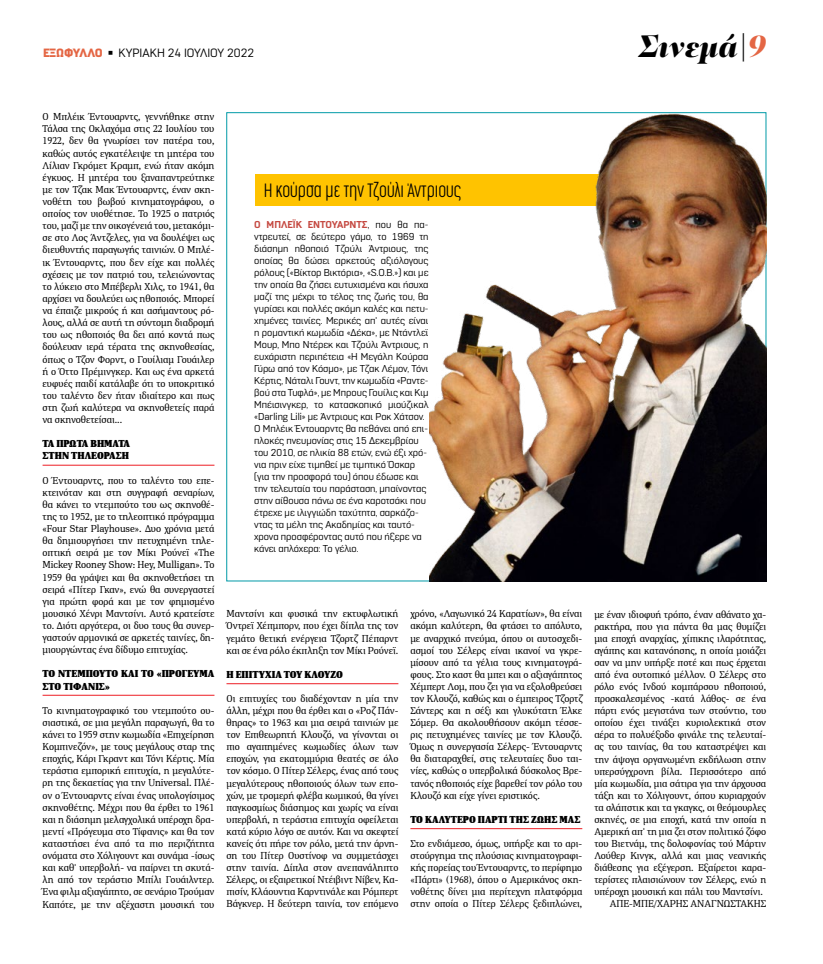
<style>
.page{position:relative;width:823px;height:964px;background:#fff}
.page>*{position:absolute;margin:0;border:0;box-sizing:border-box;transform-origin:0 0}
.t1{font:italic 900 32px "PF Regal Display Pro";color:#000}
.t2{font:200 18px "Cocogoose Compressed";color:#000}
.t3{font:12px "Normative Pro";color:#000}
.t4{font:10px/12.1px "PFDIN Serif";color:#000;text-align:justify}
.t5{font:10px/12px "Normative Pro";color:#000}
.t6{font:900 10px/12.1px "PFDIN Serif";color:#000}
.s1{font-weight:900;color:#e46644}
.s2{color:#e46644}
.s3{font-weight:700;color:#c54941}
</style>
<div class="page">
<hr style="left:43px;top:465px;width:171px;height:1px;background:#ed1d24">
<hr style="left:43px;top:695px;width:171px;height:1px;background:#ed1d24">
<hr style="left:226px;top:683px;width:172px;height:1px;background:#ed1d24">
<hr style="left:410px;top:828px;width:172px;height:1px;background:#ed1d24">
<div style="left:255px;top:174px;width:483px;height:32px;background:#ffc300"></div>
<img style="left:429px;top:112px;width:336px;height:469px">
<p class="t3" style="left:43px;top:46px;width:213px"><span class="s1">ΕΞΩΦΥΛΛΟ</span> ◾ ΚΥΡΙΑΚΗ 24 ΙΟΥΛΙΟΥ 2022</p>
<h1 class="t1" style="left:638px;top:26px;width:129px">Σινεμά|<span class="s2">9</span></h1>
<p class="t4" style="left:43px;top:111px;width:173px">Ο Μπλέικ Έντουαρντς, γεννήθηκε στην Τάλσα της Οκλαχόμα στις 22 Ιουλίου του 1922, δεν θα γνωρίσει τον πατέρα του, καθώς αυτός εγκατέλειψε τη μητέρα του Λίλιαν Γκρόμετ Κραμπ, ενώ ήταν ακόμη έγκυος. Η μητέρα του ξαναπαντρεύτηκε με τον Τζακ Μακ Έντουαρντς, έναν σκη&shy;νοθέτη του βωβού κινηματογράφου, ο οποίος τον υιοθέτησε. Το 1925 ο πατριός του, μαζί με την οικογένειά του, μετακόμι&shy;σε στο Λος Άντζελες, για να δουλέψει ως διευθυντής παραγωγής ταινιών. Ο Μπλέ&shy;ικ Έντουαρντς, που δεν είχε και πολλές σχέσεις με τον πατριό του, τελειώνοντας το λύκειο στο Μπέβερλι Χιλς, το 1941, θα αρχίσει να δουλεύει ως ηθοποιός. Μπορεί να έπαιζε μικρούς ή και ασήμαντους ρό&shy;λους, αλλά σε αυτή τη σύντομη διαδρομή του ως ηθοποιός θα δει από κοντά πως δούλευαν ιερά τέρατα της σκηνοθεσίας, όπως ο Τζον Φορντ, ο Γουίλιαμ Γουάιλερ ή ο Όττο Πρέμινγκερ. Και ως ένα αρκετά ευφυές παιδί κατάλαβε ότι το υποκριτικό του ταλέντο δεν ήταν ιδιαίτερο και πως στη ζωή καλύτερα να σκηνοθετείς παρά να σκηνοθετείσαι...</p>
<p class="t6" style="left:43px;top:438px;width:89px">ΤΑ ΠΡΏΤΑ ΒΉΜΑΤΑ<br>ΣΤΗΝ ΤΗΛΕΌΡΑΣΗ</p>
<p class="t4" style="left:43px;top:474px;width:173px">Ο Έντουαρντς, που το ταλέντο του επε&shy;κτεινόταν και στη συγγραφή σεναρίων, θα κάνει το ντεμπούτο του ως σκηνοθέ&shy;της το 1952, με το τηλεοπτικό πρόγραμμα «Four Star Playhouse». Δυο χρόνια μετά θα δημιουργήσει την πετυχημένη τηλε&shy;οπτική σειρά με τον Μίκι Ρούνεϊ «The Mickey Rooney Show: Hey, Mulligan». Το 1959 θα γράψει και θα σκηνοθετήσει τη σειρά «Πίτερ Γκαν», ενώ θα συνεργαστεί για πρώτη φορά και με τον φημισμένο μουσικό Χένρι Μαντσίνι. Αυτό κρατείστε το. Διότι αργότερα, οι δυο τους θα συνερ&shy;γαστούν αρμονικά σε αρκετές ταινίες, δη&shy;μιουργώντας ένα δίδυμο επιτυχίας.</p>
<p class="t6" style="left:43px;top:668px;width:173px">ΤΟ ΝΤΕΜΠΟΎΤΟ ΚΑΙ ΤΟ «ΠΡΌΓΕΥΜΑ<br>ΣΤΟ ΤΊΦΑΝΙΣ»</p>
<p class="t4" style="left:43px;top:704px;width:173px">Το κινηματογραφικό του ντεμπούτο ου&shy;σιαστικά, σε μια μεγάλη παραγωγή, θα το κάνει το 1959 στην κωμωδία «Επιχείρηση Κομπινεζόν», με τους μεγάλους σταρ της εποχής, Κάρι Γκραντ και Τόνι Κέρτις. Μία τεράστια εμπορική επιτυχία, η μεγαλύτε&shy;ρη της δεκαετίας για την Universal. Πλέ&shy;ον ο Έντουαρντς είναι ένας υπολογίσιμος σκηνοθέτης. Μέχρι που θα έρθει το 1961 και η διάσημη μελαγχολικά υπέροχη δρα&shy;μεντί «Πρόγευμα στο Τίφανις» και θα τον καταστήσει ένα από τα πιο περιζήτητα ονόματα στο Χόλιγουντ και συνάμα -ίσως και καθ' υπερβολή- να παίρνει τη σκυτά&shy;λη από τον τεράστιο Μπίλι Γουάιλντερ.<br>Ένα φιλμ αξιαγάπητο, σε σενάριο Τρούμαν Καπότε, με την αξέχαστη μουσική του</p>
<h2 class="t2" style="left:264px;top:179px;width:199px">Η κούρσα με την Τζούλι Άντριους</h2>
<p class="t5" style="left:254px;top:219px;width:176px"><span class="s3">Ο ΜΠΛΈΙΚ ΈΝΤΟΥΑΡΝΤΣ</span>, που θα πα&shy;ντρευτεί, σε δεύτερο γάμο, το 1969 τη διάσημη ηθοποιό Τζούλι Άντριους, της οποίας θα δώσει αρκετούς αξιόλογους ρόλους («Βίκτορ Βικτόρια», «S.O.B.») και με την οποία θα ζήσει ευτυχισμένα και ήσυχα μαζί της μέχρι το τέλος της ζωής του, θα γυρίσει και πολλές ακόμη καλές και πετυ&shy;χημένες ταινίες. Μερικές απ' αυτές είναι η ρομαντική κωμωδία «Δέκα», με Ντάντλεϊ Μουρ, Μπο Ντέρεκ και Τζούλι Άντριους, η ευχάριστη περιπέτεια «Η Μεγάλη Κούρσα Γύρω από τον Κόσμο», με Τζακ Λέμον, Τόνι Κέρτις, Νάταλι Γουντ, την κωμωδία «Ραντε&shy;βού στα Τυφλά», με Μπρους Γουίλις και Κιμ Μπέισινγκερ, το κατασκοπικό μιούζικαλ «Darling Lili» με Άντριους και Ροκ Χάτσον.<br>Ο Μπλέικ Έντουαρντς θα πεθάνει από επι&shy;πλοκές πνευμονίας στις 15 Δεκεμβρίου του 2010, σε ηλικία 88 ετών, ενώ έξι χρό&shy;νια πριν είχε τιμηθεί με τιμητικό Όσκαρ (για την προσφορά του) όπου έδωσε και την τελευταία του παράσταση, μπαίνοντας στην αίθουσα πάνω σε ένα καροτσάκι που έτρεχε με ιλιγγιώδη ταχύτητα, σαρκάζο&shy;ντας τα μέλη της Ακαδημίας και ταυτό&shy;χρονα προσφέροντας αυτό που ήξερε να κάνει απλόχερα: Το γέλιο.</p>
<p class="t4" style="left:226px;top:608px;width:173px">Μαντσίνι και φυσικά την εκτυφλωτική Όντρεϊ Χέπμπορν, που έχει δίπλα της τον γεμάτο θετική ενέργεια Τζορτζ Πέπαρντ και σε ένα ρόλο έκπληξη τον Μίκι Ρούνεϊ.</p>
<p class="t6" style="left:226px;top:668px;width:118px">Η ΕΠΙΤΥΧΊΑ ΤΟΥ ΚΛΟΥΖΌ</p>
<p class="t4" style="left:226px;top:692px;width:173px">Οι επιτυχίες του διαδέχονταν η μία την άλλη, μέχρι που θα έρθει και ο «Ροζ Πάν&shy;θηρας» το 1963 και μια σειρά ταινιών με τον Επιθεωρητή Κλουζό, να γίνονται οι πιο αγαπημένες κωμωδίες όλων των εποχών, για εκατομμύρια θεατές σε όλο τον κόσμο. Ο Πίτερ Σέλερς, ένας από τους μεγαλύτερους ηθοποιούς όλων των επο&shy;χών, με τρομερή φλέβα κωμικού, θα γίνει παγκοσμίως διάσημος και χωρίς να είναι υπερβολή, η τεράστια επιτυχία οφείλεται κατά κύριο λόγο σε αυτόν. Και να σκεφτεί κανείς ότι πήρε τον ρόλο, μετά την άρνη&shy;ση του Πίτερ Ουστίνοφ να συμμετάσχει στην ταινία. Δίπλα στον ανεπανάληπτο Σέλερς, οι εξαιρετικοί Ντέιβιντ Νίβεν, Κα&shy;πισίν, Κλάουντια Καρντινάλε και Ρόμπερτ Βάγκνερ. Η δεύτερη ταινία, τον επόμενο</p>
<p class="t4" style="left:410px;top:608px;width:173px">χρόνο, «Λαγωνικό 24 Καρατίων», θα είναι ακόμη καλύτερη, θα φτάσει το απόλυτο, με αναρχικό πνεύμα, όπου οι αυτοσχεδι&shy;ασμοί του Σέλερς είναι ικανοί να γκρε&shy;μίσουν από τα γέλια τους κινηματογρά&shy;φους. Στο καστ θα μπει και ο αξιαγάπητος Χέμπερτ Λομ, που ζει για να εξολοθρεύσει τον Κλουζό, καθώς και ο έμπειρος Τζορτζ Σάντερς και η σέξι και γλυκύτατη Έλκε Σόμερ. Θα ακολουθήσουν ακόμη τέσσε&shy;ρις πετυχημένες ταινίες με τον Κλουζό.<br>Όμως η συνεργασία Σέλερς- Έντουαρντς θα διαταραχθεί, στις τελευταίες δυο ται&shy;νίες, καθώς ο υπερβολικά δύσκολος Βρε&shy;τανός ηθοποιός είχε βαρεθεί τον ρόλο του Κλουζό και είχε γίνει εριστικός.</p>
<p class="t6" style="left:410px;top:813px;width:171px">ΤΟ ΚΑΛΎΤΕΡΟ ΠΆΡΤΙ ΤΗΣ ΖΩΉΣ ΜΑΣ</p>
<p class="t4" style="left:410px;top:837px;width:173px">Στο ενδιάμεσο, όμως, υπήρξε και το αρι&shy;στούργημα της πλούσιας κινηματογραφι&shy;κής πορείας του Έντουαρντς, το περίφημο «Πάρτι» (1968), όπου ο Αμερικάνος σκη&shy;νοθέτης δίνει μια περίτεχνη πλατφόρμα στην οποία ο Πίτερ Σέλερς ξεδιπλώνει,</p>
<p class="t4" style="left:594px;top:608px;width:173px">με έναν ιδιοφυή τρόπο, έναν αθάνατο χα-</p>
<p class="t4" style="left:594px;top:620px;width:173px">ρακτήρα, που για πάντα θα μας θυμίζει</p>
<p class="t4" style="left:594px;top:632px;width:173px">μια εποχή αναρχίας, χίπικης ιλαρότητας,</p>
<p class="t4" style="left:594px;top:644px;width:173px">αγάπης και κατανόησης, η οποία μοιάζει</p>
<p class="t4" style="left:594px;top:656px;width:173px">σαν να μην υπήρξε ποτέ και πως έρχεται</p>
<p class="t4" style="left:594px;top:668px;width:173px">από ένα ουτοπικό μέλλον. Ο Σέλερς στο</p>
<p class="t4" style="left:594px;top:680px;width:173px">ρόλο ενός Ινδού κομπάρσου ηθοποιού,</p>
<p class="t4" style="left:594px;top:692px;width:173px">προσκαλεσμένος -κατά λάθος- σε ένα</p>
<p class="t4" style="left:594px;top:704px;width:173px">πάρτι ενός μεγιστάνα των στούντιο, του</p>
<p class="t4" style="left:594px;top:717px;width:173px">οποίου έχει τινάξει κυριολεκτικά στον</p>
<p class="t4" style="left:594px;top:729px;width:173px">αέρα το πολυέξοδο φινάλε της τελευταί-</p>
<p class="t4" style="left:594px;top:741px;width:173px">ας του ταινίας, θα του καταστρέψει και</p>
<p class="t4" style="left:594px;top:753px;width:173px">την άψογα οργανωμένη εκδήλωση στην</p>
<p class="t4" style="left:594px;top:765px;width:173px">υπερσύγχρονη βίλα. Περισσότερο από</p>
<p class="t4" style="left:594px;top:777px;width:173px">μία κωμωδία, μια σάτιρα για την άρχουσα</p>
<p class="t4" style="left:594px;top:789px;width:173px">τάξη και το Χόλιγουντ, όπου κυριαρχούν</p>
<p class="t4" style="left:594px;top:801px;width:173px">τα σλάπστικ και τα γκαγκς, οι θεόμουρλες</p>
<p class="t4" style="left:594px;top:813px;width:173px">σκηνές, σε μια εποχή, κατά την οποία η</p>
<p class="t4" style="left:594px;top:825px;width:173px">Αμερική απ' τη μια ζει στον πολιτικό ζόφο</p>
<p class="t4" style="left:594px;top:837px;width:173px">του Βιετνάμ, της δολοφονίας τού Μάρτιν</p>
<p class="t4" style="left:594px;top:849px;width:173px">Λούθερ Κινγκ, αλλά και μιας νεανικής</p>
<p class="t4" style="left:594px;top:861px;width:173px">διάθεσης για εξέγερση. Εξαίρετοι καρα-</p>
<p class="t4" style="left:594px;top:874px;width:173px">τερίστες πλαισιώνουν τον Σέλερς, ενώ η</p>
<p class="t4" style="left:594px;top:886px;width:170px">υπέροχη μουσική και πάλι του Μαντσίνι.</p>
<p class="t4" style="left:609px;top:898px;width:158px">ΑΠΕ-ΜΠΕ/ΧΆΡΗΣ ΑΝΑΓΝΩΣΤΆΚΗΣ</p>
</div>
